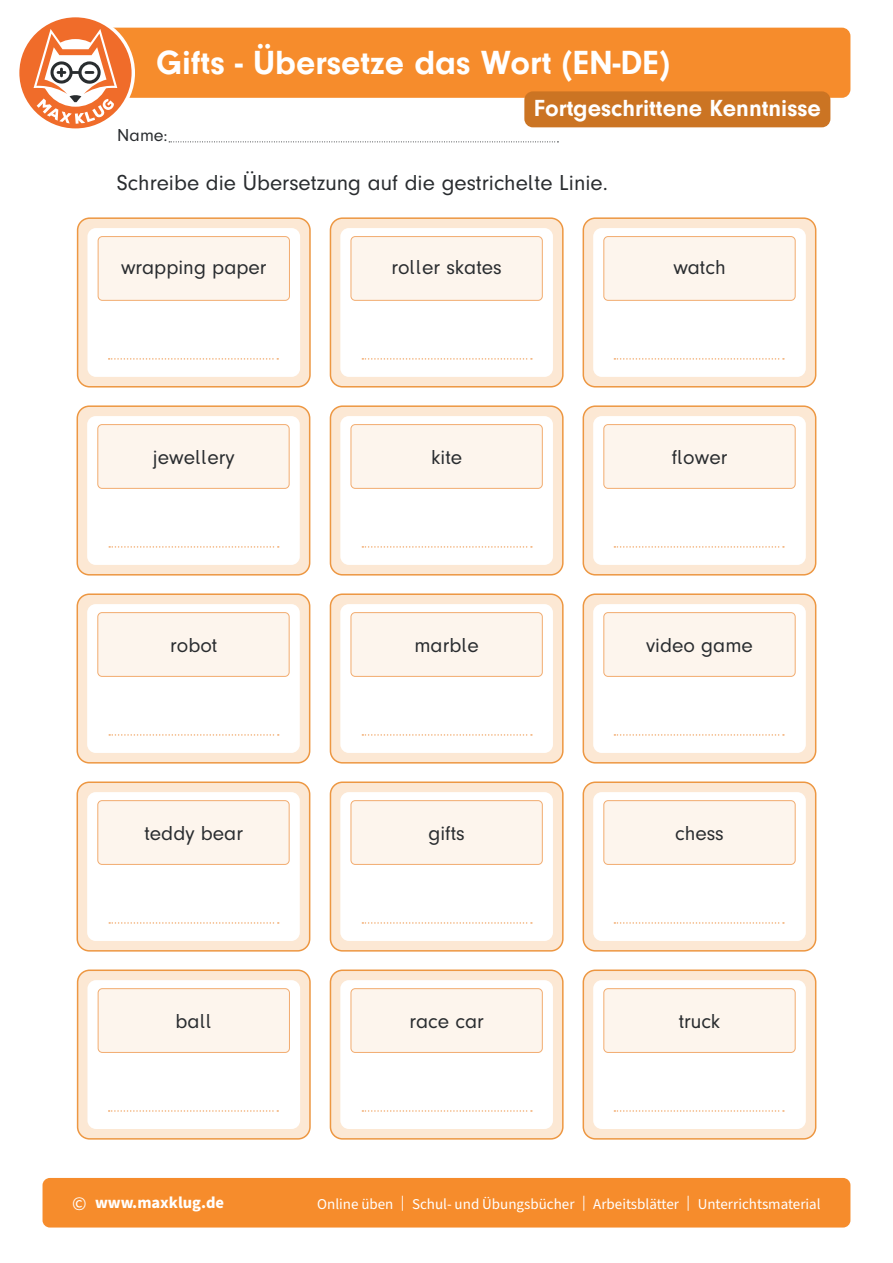
<style>
.page{position:relative;width:893px;height:1263px;background:#fff}
.page>*{position:absolute;margin:0;border:0;box-sizing:border-box;transform-origin:0 0}
.t1{font:700 34.5px "Mk Druckschrift N";color:#fff}
.t2{font:700 24px "Mk Druckschrift N";color:#fff}
.t3{font:22.5px "Mk Druckschrift N";color:#292c2f}
.t4{font:21px "Mk Druckschrift N";color:#292c2f}
.t5{font:18px "Mk Druckschrift N";color:#292c2f}
.t6{font:700 16.5px "Source Sans Pro";color:#fff}
.t7{font:15px "Source Sans Pro";color:#fff}
.s1{font-weight:400;font-size:19.5px}
</style>
<div class="page">
<div style="left:75px;top:28px;width:775px;height:70px;background:#f68c2c;border-radius:9px"></div>
<svg style="left:169px;top:141px;width:389px;height:1px"></svg>
<svg style="left:19px;top:17px;width:116px;height:112px"></svg>
<div style="left:524px;top:91px;width:306px;height:36px;background:#cb7423;border-radius:9px"></div>
<div style="left:43px;top:1178px;width:807px;height:49px;background:#f68c2c;border-radius:7px"></div>
<div style="left:78px;top:218px;width:232px;height:169px;background:#fce8d4;border-radius:12px"></div>
<div style="left:77px;top:217px;width:234px;height:170px;border:2px solid #ed9742;border-radius:12px"></div>
<div style="left:330px;top:218px;width:233px;height:169px;background:#fce8d4;border-radius:12px"></div>
<div style="left:330px;top:217px;width:234px;height:170px;border:2px solid #ed9742;border-radius:12px"></div>
<div style="left:583px;top:218px;width:233px;height:169px;background:#fce8d4;border-radius:12px"></div>
<div style="left:583px;top:217px;width:233px;height:170px;border:2px solid #ed9742;border-radius:12px"></div>
<div style="left:78px;top:970px;width:232px;height:169px;background:#fce8d4;border-radius:12px"></div>
<div style="left:77px;top:969px;width:234px;height:170px;border:2px solid #ed9742;border-radius:12px"></div>
<div style="left:77px;top:406px;width:233px;height:169px;background:#fce8d4;border-radius:12px"></div>
<div style="left:77px;top:405px;width:233px;height:170px;border:2px solid #ed9742;border-radius:12px"></div>
<div style="left:77px;top:594px;width:233px;height:169px;background:#fce8d4;border-radius:12px"></div>
<div style="left:77px;top:593px;width:233px;height:170px;border:2px solid #ed9742;border-radius:12px"></div>
<div style="left:77px;top:782px;width:233px;height:169px;background:#fce8d4;border-radius:12px"></div>
<div style="left:77px;top:781px;width:233px;height:170px;border:2px solid #ed9742;border-radius:12px"></div>
<div style="left:330px;top:970px;width:233px;height:169px;background:#fce8d4;border-radius:12px"></div>
<div style="left:330px;top:969px;width:234px;height:170px;border:2px solid #ed9742;border-radius:12px"></div>
<div style="left:330px;top:782px;width:233px;height:169px;background:#fce8d4;border-radius:12px"></div>
<div style="left:330px;top:781px;width:234px;height:170px;border:2px solid #ed9742;border-radius:12px"></div>
<div style="left:330px;top:594px;width:233px;height:169px;background:#fce8d4;border-radius:12px"></div>
<div style="left:330px;top:593px;width:234px;height:170px;border:2px solid #ed9742;border-radius:12px"></div>
<div style="left:583px;top:970px;width:233px;height:169px;background:#fce8d4;border-radius:12px"></div>
<div style="left:583px;top:969px;width:233px;height:170px;border:2px solid #ed9742;border-radius:12px"></div>
<div style="left:583px;top:782px;width:233px;height:169px;background:#fce8d4;border-radius:12px"></div>
<div style="left:583px;top:781px;width:233px;height:170px;border:2px solid #ed9742;border-radius:12px"></div>
<div style="left:330px;top:406px;width:233px;height:169px;background:#fce8d4;border-radius:12px"></div>
<div style="left:330px;top:405px;width:234px;height:170px;border:2px solid #ed9742;border-radius:12px"></div>
<div style="left:583px;top:594px;width:233px;height:169px;background:#fce8d4;border-radius:12px"></div>
<div style="left:583px;top:593px;width:233px;height:170px;border:2px solid #ed9742;border-radius:12px"></div>
<div style="left:583px;top:406px;width:233px;height:169px;background:#fce8d4;border-radius:12px"></div>
<div style="left:583px;top:405px;width:233px;height:170px;border:2px solid #ed9742;border-radius:12px"></div>
<div style="left:340px;top:228px;width:213px;height:149px;background:#fff;border-radius:9px"></div>
<div style="left:593px;top:228px;width:213px;height:149px;background:#fff;border-radius:9px"></div>
<div style="left:87px;top:228px;width:213px;height:149px;background:#fff;border-radius:9px"></div>
<div style="left:87px;top:980px;width:213px;height:149px;background:#fff;border-radius:9px"></div>
<div style="left:87px;top:792px;width:213px;height:149px;background:#fff;border-radius:9px"></div>
<div style="left:87px;top:604px;width:213px;height:149px;background:#fff;border-radius:9px"></div>
<div style="left:87px;top:416px;width:213px;height:149px;background:#fff;border-radius:9px"></div>
<div style="left:340px;top:980px;width:213px;height:149px;background:#fff;border-radius:9px"></div>
<div style="left:593px;top:980px;width:213px;height:149px;background:#fff;border-radius:9px"></div>
<div style="left:593px;top:792px;width:213px;height:149px;background:#fff;border-radius:9px"></div>
<div style="left:340px;top:792px;width:213px;height:149px;background:#fff;border-radius:9px"></div>
<div style="left:340px;top:416px;width:213px;height:149px;background:#fff;border-radius:9px"></div>
<div style="left:340px;top:604px;width:213px;height:149px;background:#fff;border-radius:9px"></div>
<div style="left:593px;top:604px;width:213px;height:149px;background:#fff;border-radius:9px"></div>
<div style="left:593px;top:416px;width:213px;height:149px;background:#fff;border-radius:9px"></div>
<div style="left:98px;top:989px;width:191px;height:63px;background:#fdf5ed;border-radius:4px"></div>
<div style="left:98px;top:988px;width:192px;height:65px;border:1px solid #f2ac70;border-radius:4px"></div>
<div style="left:98px;top:237px;width:191px;height:63px;background:#fdf5ed;border-radius:4px"></div>
<div style="left:98px;top:236px;width:192px;height:65px;border:1px solid #f2ac70;border-radius:4px"></div>
<div style="left:351px;top:237px;width:191px;height:63px;background:#fdf5ed;border-radius:4px"></div>
<div style="left:351px;top:236px;width:192px;height:65px;border:1px solid #f2ac70;border-radius:4px"></div>
<div style="left:604px;top:237px;width:191px;height:63px;background:#fdf5ed;border-radius:4px"></div>
<div style="left:603px;top:236px;width:192px;height:65px;border:1px solid #f2ac70;border-radius:4px"></div>
<div style="left:351px;top:989px;width:191px;height:63px;background:#fdf5ed;border-radius:4px"></div>
<div style="left:351px;top:988px;width:192px;height:65px;border:1px solid #f2ac70;border-radius:4px"></div>
<div style="left:98px;top:801px;width:191px;height:63px;background:#fdf5ed;border-radius:4px"></div>
<div style="left:97px;top:800px;width:193px;height:65px;border:1px solid #f2ac70;border-radius:4px"></div>
<div style="left:351px;top:425px;width:191px;height:63px;background:#fdf5ed;border-radius:4px"></div>
<div style="left:351px;top:424px;width:192px;height:65px;border:1px solid #f2ac70;border-radius:4px"></div>
<div style="left:98px;top:613px;width:191px;height:63px;background:#fdf5ed;border-radius:4px"></div>
<div style="left:97px;top:612px;width:193px;height:65px;border:1px solid #f2ac70;border-radius:4px"></div>
<div style="left:98px;top:425px;width:191px;height:63px;background:#fdf5ed;border-radius:4px"></div>
<div style="left:97px;top:424px;width:193px;height:65px;border:1px solid #f2ac70;border-radius:4px"></div>
<div style="left:604px;top:425px;width:191px;height:63px;background:#fdf5ed;border-radius:4px"></div>
<div style="left:603px;top:424px;width:192px;height:65px;border:1px solid #f2ac70;border-radius:4px"></div>
<div style="left:604px;top:989px;width:191px;height:63px;background:#fdf5ed;border-radius:4px"></div>
<div style="left:603px;top:988px;width:192px;height:65px;border:1px solid #f2ac70;border-radius:4px"></div>
<div style="left:351px;top:613px;width:191px;height:63px;background:#fdf5ed;border-radius:4px"></div>
<div style="left:351px;top:612px;width:192px;height:65px;border:1px solid #f2ac70;border-radius:4px"></div>
<div style="left:604px;top:613px;width:191px;height:63px;background:#fdf5ed;border-radius:4px"></div>
<div style="left:603px;top:612px;width:192px;height:65px;border:1px solid #f2ac70;border-radius:4px"></div>
<div style="left:351px;top:801px;width:191px;height:63px;background:#fdf5ed;border-radius:4px"></div>
<div style="left:351px;top:800px;width:192px;height:65px;border:1px solid #f2ac70;border-radius:4px"></div>
<div style="left:604px;top:801px;width:191px;height:63px;background:#fdf5ed;border-radius:4px"></div>
<div style="left:603px;top:800px;width:192px;height:65px;border:1px solid #f2ac70;border-radius:4px"></div>
<svg style="left:109px;top:358px;width:169px;height:2px"></svg>
<svg style="left:109px;top:1110px;width:169px;height:2px"></svg>
<svg style="left:362px;top:358px;width:170px;height:2px"></svg>
<svg style="left:614px;top:358px;width:170px;height:2px"></svg>
<svg style="left:109px;top:922px;width:170px;height:2px"></svg>
<svg style="left:362px;top:1110px;width:170px;height:2px"></svg>
<svg style="left:109px;top:734px;width:170px;height:2px"></svg>
<svg style="left:109px;top:546px;width:170px;height:2px"></svg>
<svg style="left:362px;top:546px;width:170px;height:2px"></svg>
<svg style="left:614px;top:1110px;width:170px;height:2px"></svg>
<svg style="left:614px;top:922px;width:170px;height:2px"></svg>
<svg style="left:614px;top:546px;width:170px;height:2px"></svg>
<svg style="left:362px;top:922px;width:170px;height:2px"></svg>
<svg style="left:362px;top:734px;width:170px;height:2px"></svg>
<svg style="left:614px;top:734px;width:170px;height:2px"></svg>
<h1 class="t1" style="left:156px;top:44px;width:515px">Gifts - Übersetze das Wort (EN-DE)</h1>
<p class="t5" style="left:117px;top:125px;width:52px">Name:</p>
<p class="t2" style="left:534px;top:95px;width:288px">Fortgeschrittene Kenntnisse</p>
<p class="t3" style="left:117px;top:170px;width:492px">Schreibe die Übersetzung auf die gestrichelte Linie.</p>
<p class="t4" style="left:121px;top:256px;width:147px">wrapping paper</p>
<p class="t4" style="left:391px;top:256px;width:112px">roller skates</p>
<p class="t4" style="left:673px;top:256px;width:54px">watch</p>
<p class="t4" style="left:153px;top:446px;width:83px">jewellery</p>
<p class="t4" style="left:431px;top:446px;width:32px">kite</p>
<p class="t4" style="left:672px;top:446px;width:57px">flower</p>
<p class="t4" style="left:170px;top:634px;width:49px">robot</p>
<p class="t4" style="left:414px;top:634px;width:66px">marble</p>
<p class="t4" style="left:646px;top:634px;width:108px">video game</p>
<p class="t4" style="left:145px;top:822px;width:100px">teddy bear</p>
<p class="t4" style="left:428px;top:822px;width:38px">gifts</p>
<p class="t4" style="left:675px;top:822px;width:50px">chess</p>
<p class="t4" style="left:176px;top:1010px;width:38px">ball</p>
<p class="t4" style="left:409px;top:1010px;width:76px">race car</p>
<p class="t4" style="left:679px;top:1010px;width:43px">truck</p>
<p class="t6" style="left:72px;top:1191px;width:153px"><span class="s1">©</span> www.maxklug.de</p>
<p class="t7" style="left:317px;top:1193px;width:505px">Online üben | Schul- und Übungsbücher | Arbeitsblätter | Unterrichtsmaterial</p>
</div>
